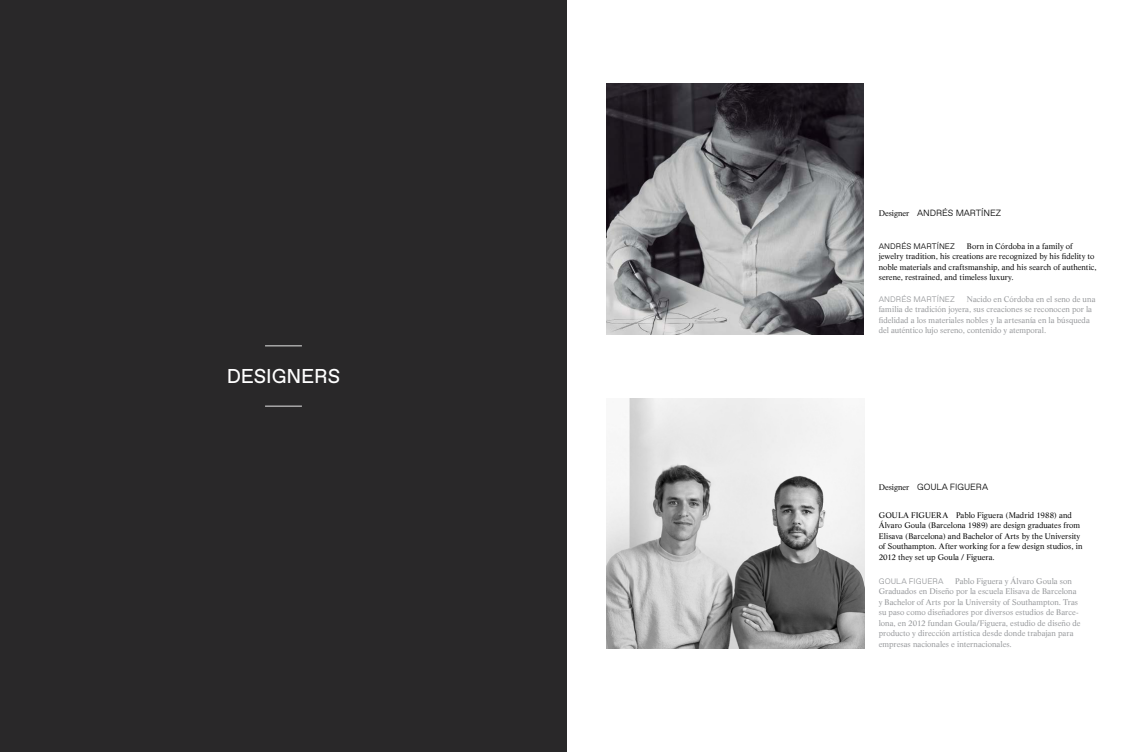
<style>
.page{position:relative;width:1134px;height:752px;background:#fff}
.page>*{position:absolute;margin:0;border:0;box-sizing:border-box;transform-origin:0 0}
.t1{font:20px "Favorit";letter-spacing:-.005em;color:#fff}
.t2{font:300 9px "Favorit";letter-spacing:-.005em;color:#000}
.t3{font:8px/10.5px "Life LT Std";color:#939598}
.t4{font:8px/10.5px "Life LT Std";letter-spacing:.005em;color:#000}
.t5{font:300 8px "Favorit";letter-spacing:.01em;color:#939598}
.t6{font:300 8px "Favorit";letter-spacing:.01em;color:#000}
.s1{font-family:"Life LT Std";font-weight:400;font-size:8px}
</style>
<div class="page">
<div style="left:0;top:0;width:567px;height:751px;background:#292829"></div>
<hr style="left:265px;top:405px;width:37px;height:1px;background:#e7e7e7">
<hr style="left:265px;top:345px;width:37px;height:1px;background:#e7e7e7">
<img style="left:607px;top:398px;width:258px;height:250px">
<img style="left:607px;top:84px;width:257px;height:250px">
<h1 class="t1" style="left:227px;top:362px;width:115px">DESIGNERS</h1>
<p class="t2" style="left:879px;top:207px;width:124px"><span class="s1">Designer</span> ANDRÉS MARTÍNEZ</p>
<p class="t6" style="left:879px;top:240px;width:78px">ANDRÉS MARTÍNEZ</p>
<p class="t4" style="left:879px;top:241px;width:219px;text-indent:88px">Born in Córdoba in a family of jewelry tradition, his creations are recognized by his fidelity to noble materials and craftsmanship, and his search of authentic, serene, restrained, and timeless luxury.</p>
<p class="t5" style="left:879px;top:293px;width:78px">ANDRÉS MARTÍNEZ</p>
<p class="t3" style="left:879px;top:293px;width:218px;text-indent:88px">Nacido en Córdoba en el seno de una familia de tradición joyera, sus creaciones se reconocen por la fidelidad a los materiales nobles y la artesanía en la búsqueda del auténtico lujo sereno, contenido y atemporal.</p>
<p class="t2" style="left:879px;top:480px;width:111px"><span class="s1">Designer</span> GOULA FIGUERA</p>
<p class="t4" style="left:879px;top:509px;width:205px">GOULA FIGUERA Pablo Figuera (Madrid 1988) and Álvaro Goula (Barcelona 1989) are design graduates from Elisava (Barcelona) and Bachelor of Arts by the University of Southampton. After working for a few design studios, in 2012 they set up Goula / Figuera.</p>
<p class="t5" style="left:879px;top:575px;width:66px">GOULA FIGUERA</p>
<p class="t3" style="left:879px;top:575px;width:203px;text-indent:77px">Pablo Figuera y Álvaro Goula son Graduados en Diseño por la escuela Elisava de Barcelona y Bachelor of Arts por la University of Southampton. Tras su paso como diseñadores por diversos estudios de Barce&shy;lona, en 2012 fundan Goula/Figuera, estudio de diseño de producto y dirección artística desde donde trabajan para empresas nacionales e internacionales.</p>
</div>
